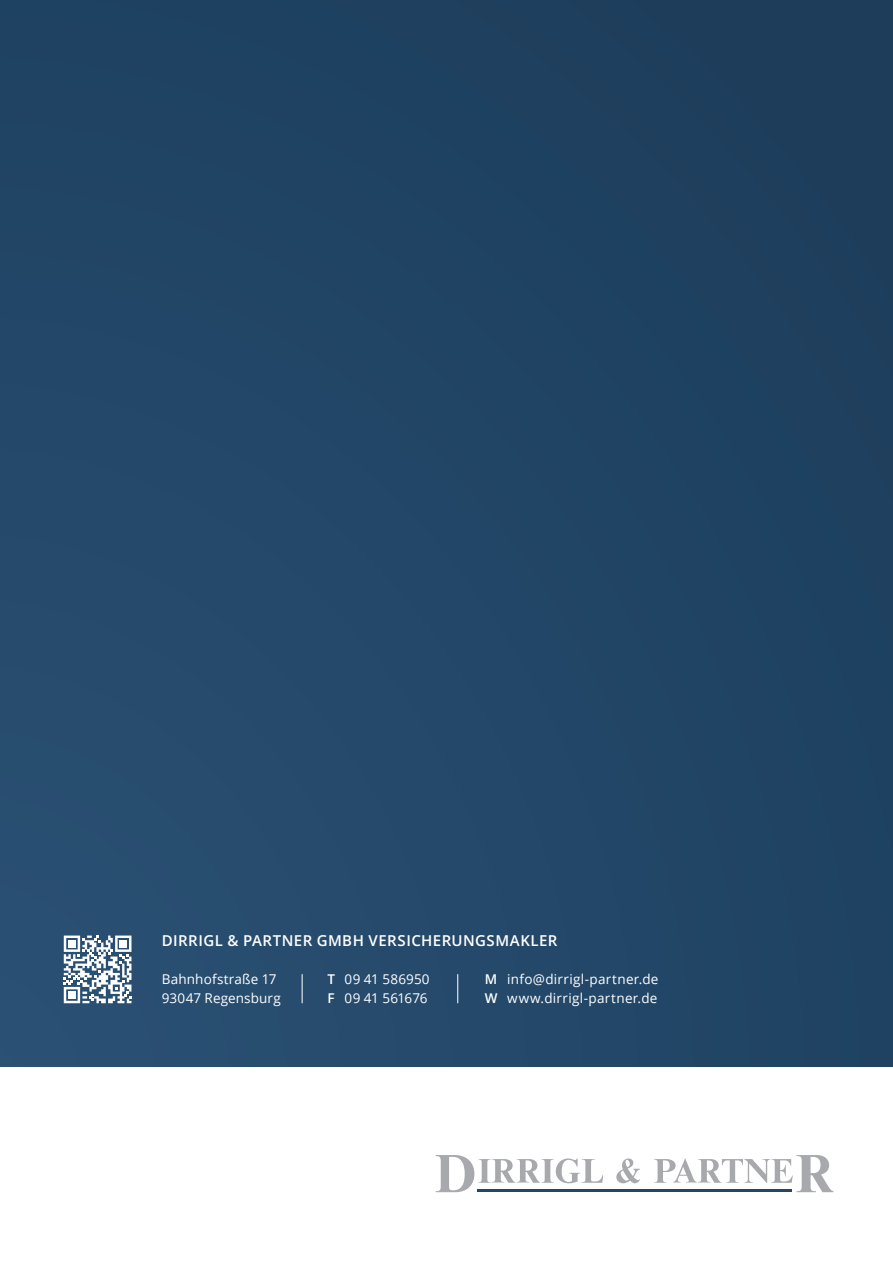
<style>
.page{position:relative;width:893px;height:1263px;background:#fff}
.page>*{position:absolute;margin:0;border:0;box-sizing:border-box;transform-origin:0 0}
.t1{font:600 15px "Open Sans";letter-spacing:.03em;color:#fff}
.t2{font:13.5px/19.5px "Open Sans";letter-spacing:.02em;color:#fff}
.t3{font:600 13.5px/19.5px "Open Sans";color:#fff}
</style>
<div class="page">
<div style="left:0;top:0;width:893px;height:1067px;background:#214565"></div>
<svg style="left:436px;top:1155px;width:397px;height:37px"></svg>
<hr style="left:478px;top:1190px;width:314px;height:2px;background:#224666">
<svg style="left:64px;top:935px;width:67px;height:68px"></svg>
<div style="left:68px;top:940px;width:7px;height:7px;background:#fff"></div>
<div style="left:120px;top:940px;width:7px;height:7px;background:#fff"></div>
<div style="left:68px;top:991px;width:7px;height:7px;background:#fff"></div>
<svg style="left:302px;top:974px;width:1px;height:29px"></svg>
<svg style="left:457px;top:974px;width:1px;height:29px"></svg>
<p class="t1" style="left:162px;top:930px;width:397px">DIRRIGL &amp; PARTNER GMBH VERSICHERUNGSMAKLER</p>
<p class="t2" style="left:162px;top:969px;width:120px">Bahnhofstraße 17<br>93047 Regensburg</p>
<p class="t3" style="left:328px;top:969px;width:9px">T<br>F</p>
<p class="t2" style="left:345px;top:969px;width:87px">09 41 586950<br>09 41 561676</p>
<p class="t3" style="left:485px;top:969px;width:14px">M<br>W</p>
<p class="t2" style="left:507px;top:969px;width:153px">info@dirrigl-partner.de www.dirrigl-partner.de</p>
</div>
